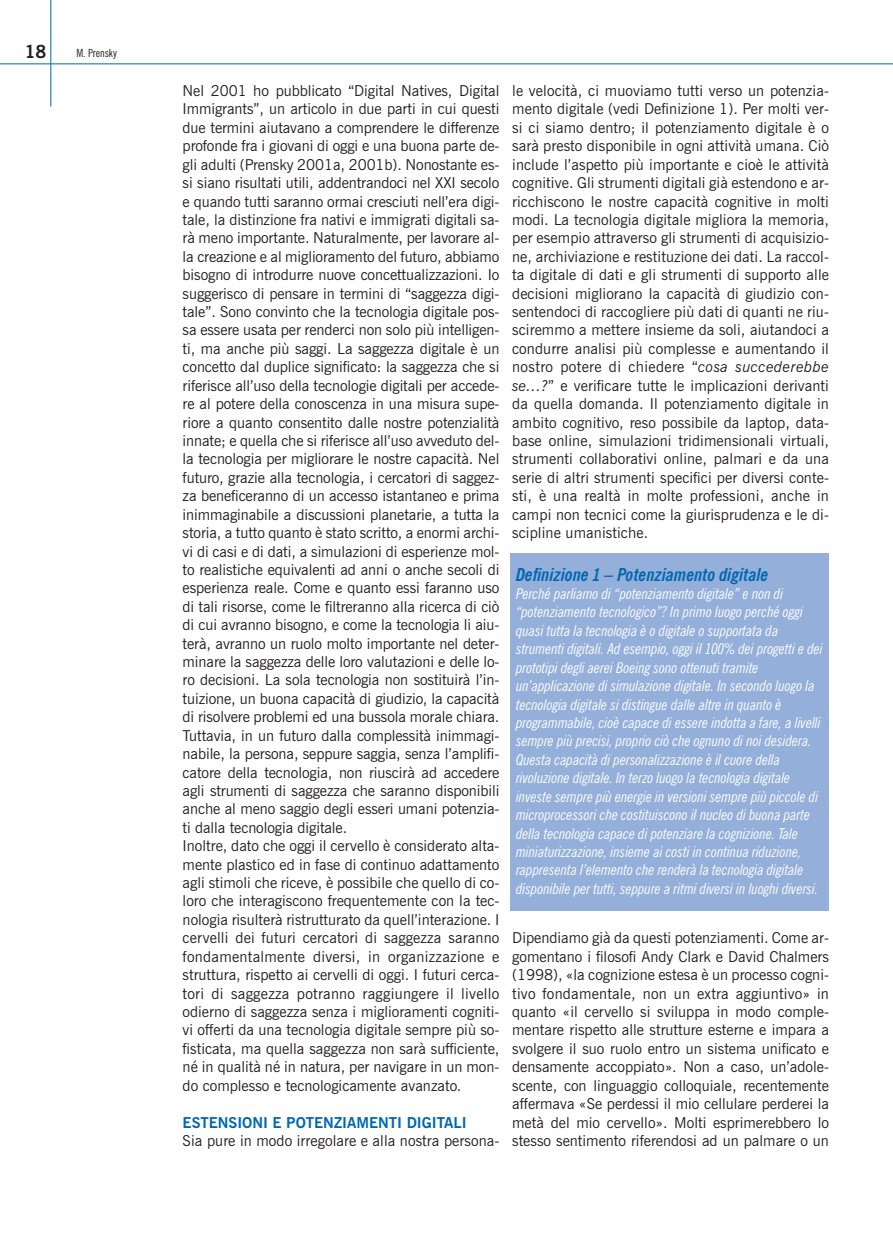
<style>
.page{position:relative;width:893px;height:1234px;background:#fff}
.page>*{position:absolute;margin:0;border:0;box-sizing:border-box;transform-origin:0 0}
.t1{font:italic 700 condensed 18px "News Gothic BT";color:#0067b1}
.t2{font:700 18px "News Gothic BT";color:#231f20}
.t3{font:15px/18.5px "News Gothic BT";letter-spacing:-.005em;color:#231f20;text-align:justify}
.t4{font:italic condensed 15px/18.5px "News Gothic BT";color:#fff}
.t5{font:700 15px "News Gothic BT";color:#0067b1}
.t6{font:condensed 11.25px "News Gothic BT";color:#231f20}
.s1{font-style:italic}
</style>
<div class="page">
<hr style="left:50px;top:0;width:1px;height:106px;background:#0067b1">
<hr style="left:0;top:63px;width:893px;height:1px;background:#0067b1">
<div style="left:510px;top:553px;width:319px;height:357px;background:#94afda"></div>
<p class="t2" style="left:25px;top:45px;width:23px">18</p>
<p class="t6" style="left:76px;top:48px;width:42px">M. Prensky</p>
<p class="t3" style="left:183px;top:83px;width:318px;text-align:left">Nel 2001 ho pubblicato “Digital Natives, Digital Immigrants”, un articolo in due parti in cui questi due termini aiutavano a comprendere le differenze profonde fra i giovani di oggi e una buona parte de&shy;gli adulti (Prensky 2001a, 2001b). Nonostante es&shy;si siano risultati utili, addentrandoci nel XXI secolo e quando tutti saranno ormai cresciuti nell’era digi&shy;tale, la distinzione fra nativi e immigrati digitali sa&shy;rà meno importante. Naturalmente, per lavorare al&shy;la creazione e al miglioramento del futuro, abbiamo bisogno di introdurre nuove concettualizzazioni. Io suggerisco di pensare in termini di “saggezza digi&shy;tale”. Sono convinto che la tecnologia digitale pos&shy;sa essere usata per renderci non solo più intelligen&shy;ti, ma anche più saggi. La saggezza digitale è un concetto dal duplice significato: la saggezza che si riferisce all’uso della tecnologie digitali per accede&shy;re al potere della conoscenza in una misura supe&shy;riore a quanto consentito dalle nostre potenzialità innate; e quella che si riferisce all’uso avveduto del&shy;la tecnologia per migliorare le nostre capacità. Nel futuro, grazie alla tecnologia, i cercatori di saggez&shy;za beneficeranno di un accesso istantaneo e prima inimmaginabile a discussioni planetarie, a tutta la storia, a tutto quanto è stato scritto, a enormi archi&shy;vi di casi e di dati, a simulazioni di esperienze mol&shy;to realistiche equivalenti ad anni o anche secoli di esperienza reale. Come e quanto essi faranno uso di tali risorse, come le filtreranno alla ricerca di ciò di cui avranno bisogno, e come la tecnologia li aiu&shy;terà, avranno un ruolo molto importante nel deter&shy;minare la saggezza delle loro valutazioni e delle lo&shy;ro decisioni. La sola tecnologia non sostituirà l’in&shy;tuizione, un buona capacità di giudizio, la capacità di risolvere problemi ed una bussola morale chiara.<br>Tuttavia, in un futuro dalla complessità inimmagi&shy;nabile, la persona, seppure saggia, senza l’amplifi&shy;catore della tecnologia, non riuscirà ad accedere agli strumenti di saggezza che saranno disponibili anche al meno saggio degli esseri umani potenzia&shy;ti dalla tecnologia digitale.<br>Inoltre, dato che oggi il cervello è considerato alta&shy;mente plastico ed in fase di continuo adattamento agli stimoli che riceve, è possibile che quello di co&shy;loro che interagiscono frequentemente con la tec&shy;nologia risulterà ristrutturato da quell’interazione. I cervelli dei futuri cercatori di saggezza saranno fondamentalmente diversi, in organizzazione e struttura, rispetto ai cervelli di oggi. I futuri cerca&shy;tori di saggezza potranno raggiungere il livello odierno di saggezza senza i miglioramenti cogniti&shy;vi offerti da una tecnologia digitale sempre più so&shy;fisticata, ma quella saggezza non sarà sufficiente, né in qualità né in natura, per navigare in un mon&shy;do complesso e tecnologicamente avanzato.</p>
<p class="t5" style="left:183px;top:1116px;width:285px">ESTENSIONI E POTENZIAMENTI DIGITALI</p>
<p class="t3" style="left:183px;top:1132px;width:318px">Sia pure in modo irregolare e alla nostra persona-</p>
<p class="t3" style="left:512px;top:83px;width:318px">le velocità, ci muoviamo tutti verso un potenzia&shy;mento digitale (vedi Definizione 1). Per molti ver&shy;si ci siamo dentro; il potenziamento digitale è o sarà presto disponibile in ogni attività umana. Ciò include l’aspetto più importante e cioè le attività cognitive. Gli strumenti digitali già estendono e ar&shy;ricchiscono le nostre capacità cognitive in molti modi. La tecnologia digitale migliora la memoria, per esempio attraverso gli strumenti di acquisizio&shy;ne, archiviazione e restituzione dei dati. La raccol&shy;ta digitale di dati e gli strumenti di supporto alle decisioni migliorano la capacità di giudizio con&shy;sentendoci di raccogliere più dati di quanti ne riu&shy;sciremmo a mettere insieme da soli, aiutandoci a condurre analisi più complesse e aumentando il nostro potere di chiedere “<span class="s1">cosa succederebbe se…?</span>” e verificare tutte le implicazioni derivanti da quella domanda. Il potenziamento digitale in ambito cognitivo, reso possibile da laptop, data&shy;base online, simulazioni tridimensionali virtuali, strumenti collaborativi online, palmari e da una serie di altri strumenti specifici per diversi conte&shy;sti, è una realtà in molte professioni, anche in campi non tecnici come la giurisprudenza e le di&shy;scipline umanistiche.</p>
<p class="t1" style="left:516px;top:566px;width:254px">Definizione 1 – Potenziamento digitale</p>
<p class="t4" style="left:516px;top:585px;width:308px">Perché parliamo di “potenziamento digitale” e non di “potenziamento tecnologico”? In primo luogo perché oggi quasi tutta la tecnologia è o digitale o supportata da strumenti digitali. Ad esempio, oggi il 100% dei progetti e dei prototipi degli aerei Boeing sono ottenuti tramite un’applicazione di simulazione digitale. In secondo luogo la tecnologia digitale si distingue dalle altre in quanto è programmabile, cioè capace di essere indotta a fare, a livelli sempre più precisi, proprio ciò che ognuno di noi desidera.<br>Questa capacità di personalizzazione è il cuore della rivoluzione digitale. In terzo luogo la tecnologia digitale investe sempre più energie in versioni sempre più piccole di microprocessori che costituiscono il nucleo di buona parte della tecnologia capace di potenziare la cognizione. Tale miniaturizzazione, insieme ai costi in continua riduzione, rappresenta l’elemento che renderà la tecnologia digitale disponibile per tutti, seppure a ritmi diversi in luoghi diversi.</p>
<p class="t3" style="left:512px;top:929px;width:318px">Dipendiamo già da questi potenziamenti. Come ar&shy;gomentano i filosofi Andy Clark e David Chalmers (1998), «la cognizione estesa è un processo cogni&shy;tivo fondamentale, non un extra aggiuntivo» in quanto «il cervello si sviluppa in modo comple&shy;mentare rispetto alle strutture esterne e impara a svolgere il suo ruolo entro un sistema unificato e densamente accoppiato». Non a caso, un’adole&shy;scente, con linguaggio colloquiale, recentemente affermava «Se perdessi il mio cellulare perderei la metà del mio cervello». Molti esprimerebbero lo stesso sentimento riferendosi ad un palmare o un</p>
</div>
